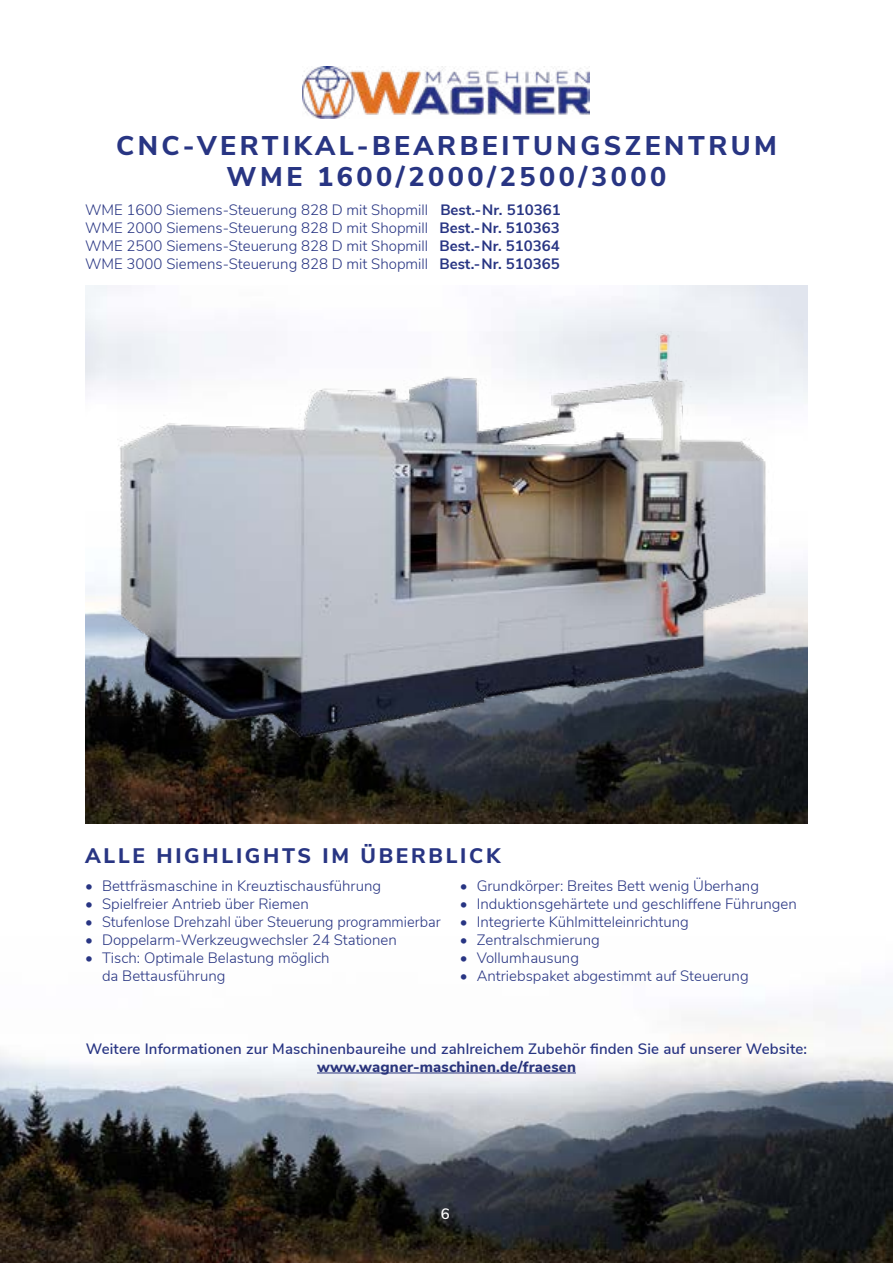
<style>
.page{position:relative;width:893px;height:1263px;background:#fff}
.page>*{position:absolute;margin:0;border:0;box-sizing:border-box;transform-origin:0 0}
.t1{font:800 27px/31.5px "Nunito Sans";letter-spacing:.13em;color:#283583;text-align:center}
.t2{font:800 21px "Nunito Sans";letter-spacing:.13em;color:#283583}
.t3{font:300 15px/18px "Nunito Sans";color:#283583;text-align:justify}
.t4{font:600 15px "Nunito Sans";letter-spacing:.01em;color:#283583}
.t5{font:800 15px "Nunito Sans";letter-spacing:.01em;color:#29347c}
.t6{font:600 15px "Nunito Sans";color:#fff}
.s1{font-weight:700}
</style>
<div class="page">
<img style="left:0;top:285px;width:893px;height:978px">
<hr style="left:317px;top:1072px;width:259px;height:1px;background:#29347c">
<img style="left:303px;top:67px;width:287px;height:51px">
<img style="left:85px;top:286px;width:723px;height:538px">
<img style="left:117px;top:331px;width:657px;height:418px">
<h1 class="t1" style="left:116px;top:128px;width:662px">CNC-VERTIKAL-BEARBEITUNGSZENTRUM<br>WME 1600/2000/2500/3000</h1>
<p class="t3" style="left:85px;top:200px;width:477px">WME 1600 Siemens-Steuerung 828 D mit Shopmill <span class="s1">Best.-Nr. 510361<br></span>WME 2000 Siemens-Steuerung 828 D mit Shopmill <span class="s1">Best.-Nr. 510363<br></span>WME 2500 Siemens-Steuerung 828 D mit Shopmill <span class="s1">Best.-Nr. 510364<br></span>WME 3000 Siemens-Steuerung 828 D mit Shopmill <span class="s1">Best.-Nr. 510365</span></p>
<h2 class="t2" style="left:85px;top:840px;width:417px">ALLE HIGHLIGHTS IM ÜBERBLICK</h2>
<p class="t3" style="left:85px;top:876px;width:298px">• Bettfräsmaschine in Kreuztischausführung</p>
<p class="t3" style="left:85px;top:894px;width:225px">• Spielfreier Antrieb über Riemen</p>
<p class="t3" style="left:85px;top:912px;width:357px">• Stufenlose Drehzahl über Steuerung programmierbar</p>
<p class="t3" style="left:85px;top:930px;width:313px">• Doppelarm-Werkzeugwechsler 24 Stationen</p>
<p class="t3" style="left:102px;top:948px;width:229px;text-indent:-17px">• Tisch: Optimale Belastung möglich da Bettausführung</p>
<p class="t3" style="left:460px;top:876px;width:301px">• Grundkörper: Breites Bett wenig Überhang</p>
<p class="t3" style="left:460px;top:894px;width:339px">• Induktionsgehärtete und geschliffene Führungen</p>
<p class="t3" style="left:460px;top:912px;width:231px">• Integrierte Kühlmitteleinrichtung</p>
<p class="t3" style="left:460px;top:930px;width:142px">• Zentralschmierung</p>
<p class="t3" style="left:460px;top:948px;width:121px">• Vollumhausung</p>
<p class="t3" style="left:460px;top:966px;width:290px">• Antriebspaket abgestimmt auf Steuerung</p>
<p class="t4" style="left:86px;top:1038px;width:723px">Weitere Informationen zur Maschinenbaureihe und zahlreichem Zubehör finden Sie auf unserer Website:</p>
<p class="t5" style="left:317px;top:1055px;width:260px">www.wagner-maschinen.de/fraesen</p>
<p class="t6" style="left:441px;top:1202px;width:10px">6</p>
</div>
